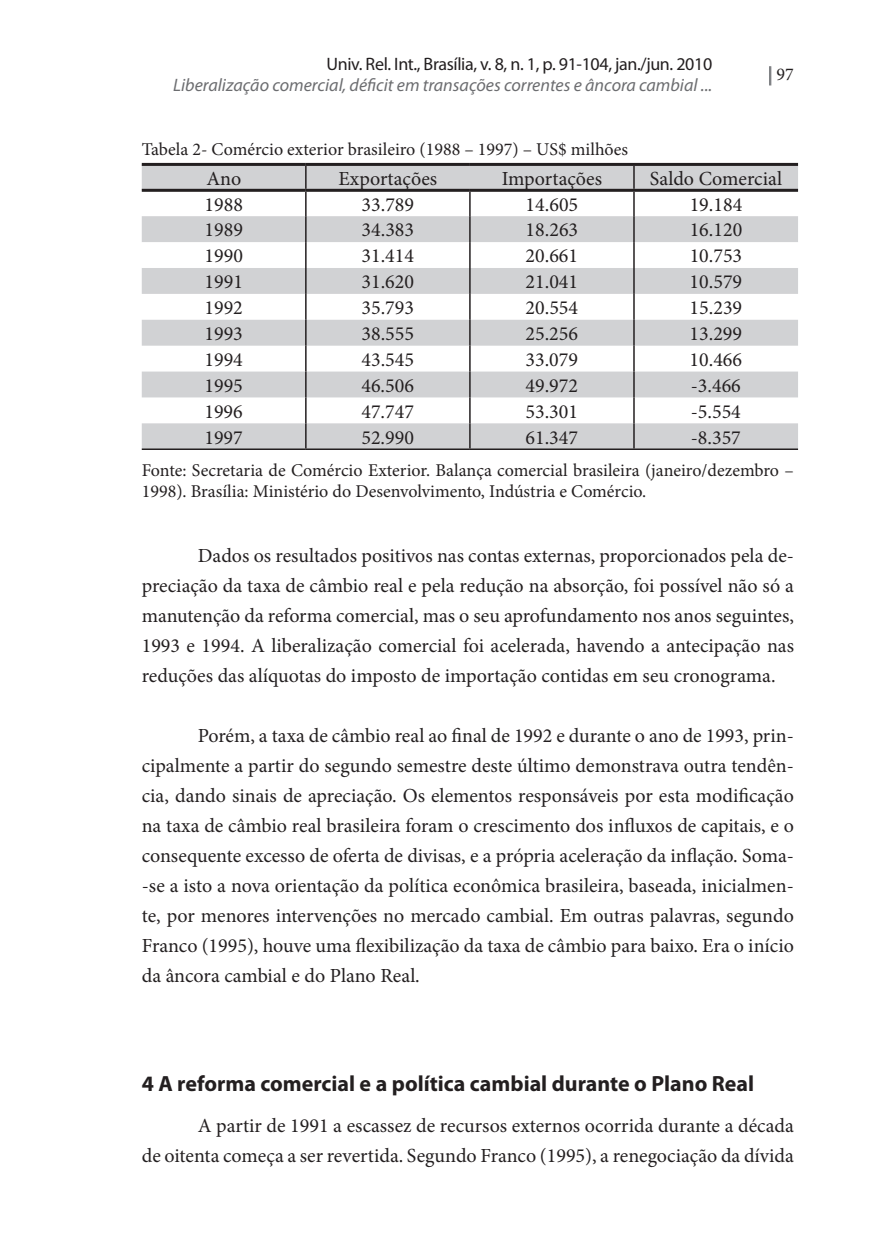
<style>
.page{position:relative;width:879px;height:1248px;background:#fff}
.page>*{position:absolute;margin:0;border:0;box-sizing:border-box;transform-origin:0 0}
.t1{font:700 22px "Myriad Pro";color:#231f20}
.t2{font:20px/30px "Minion Pro";color:#231f20;text-align:justify}
.t3{font:18px/21.6px "Minion Pro";color:#231f20}
.t4{font:italic 18px "Myriad Pro";color:#6c6d70}
.t5{font:18px "Myriad Pro";letter-spacing:-.02em;color:#231f20}
.s1{color:#808285}
</style>
<div class="page">
<svg style="left:769px;top:66px;width:2px;height:19px"></svg>
<svg style="left:142px;top:166px;width:656px;height:282px;fill:#d1d2d4"></svg>
<hr style="left:142px;top:448px;width:164px;height:2px;background:#231f20">
<hr style="left:470px;top:448px;width:164px;height:2px;background:#231f20">
<hr style="left:305px;top:166px;width:2px;height:23px;background:#231f20">
<hr style="left:633px;top:166px;width:2px;height:23px;background:#231f20">
<hr style="left:305px;top:192px;width:2px;height:24px;background:#231f20">
<hr style="left:469px;top:192px;width:2px;height:24px;background:#231f20">
<hr style="left:633px;top:192px;width:2px;height:24px;background:#231f20">
<hr style="left:142px;top:163px;width:164px;height:3px;background:#231f20">
<hr style="left:306px;top:163px;width:164px;height:3px;background:#231f20">
<hr style="left:470px;top:163px;width:164px;height:3px;background:#231f20">
<hr style="left:634px;top:163px;width:164px;height:3px;background:#231f20">
<hr style="left:142px;top:189px;width:164px;height:3px;background:#231f20">
<hr style="left:306px;top:189px;width:164px;height:3px;background:#231f20">
<hr style="left:470px;top:189px;width:164px;height:3px;background:#231f20">
<hr style="left:634px;top:189px;width:164px;height:3px;background:#231f20">
<hr style="left:305px;top:216px;width:2px;height:26px;background:#231f20">
<hr style="left:469px;top:216px;width:2px;height:26px;background:#231f20">
<hr style="left:633px;top:216px;width:2px;height:26px;background:#231f20">
<hr style="left:305px;top:242px;width:2px;height:26px;background:#231f20">
<hr style="left:469px;top:242px;width:2px;height:26px;background:#231f20">
<hr style="left:633px;top:242px;width:2px;height:26px;background:#231f20">
<hr style="left:305px;top:268px;width:2px;height:26px;background:#231f20">
<hr style="left:469px;top:268px;width:2px;height:26px;background:#231f20">
<hr style="left:633px;top:268px;width:2px;height:26px;background:#231f20">
<hr style="left:305px;top:294px;width:2px;height:26px;background:#231f20">
<hr style="left:469px;top:294px;width:2px;height:26px;background:#231f20">
<hr style="left:633px;top:294px;width:2px;height:26px;background:#231f20">
<hr style="left:305px;top:320px;width:2px;height:25px;background:#231f20">
<hr style="left:469px;top:320px;width:2px;height:25px;background:#231f20">
<hr style="left:633px;top:320px;width:2px;height:25px;background:#231f20">
<hr style="left:305px;top:345px;width:2px;height:26px;background:#231f20">
<hr style="left:469px;top:345px;width:2px;height:26px;background:#231f20">
<hr style="left:633px;top:345px;width:2px;height:26px;background:#231f20">
<hr style="left:305px;top:371px;width:2px;height:26px;background:#231f20">
<hr style="left:469px;top:371px;width:2px;height:26px;background:#231f20">
<hr style="left:633px;top:371px;width:2px;height:26px;background:#231f20">
<hr style="left:305px;top:397px;width:2px;height:26px;background:#231f20">
<hr style="left:469px;top:397px;width:2px;height:26px;background:#231f20">
<hr style="left:633px;top:397px;width:2px;height:26px;background:#231f20">
<hr style="left:305px;top:423px;width:2px;height:25px;background:#231f20">
<hr style="left:469px;top:423px;width:2px;height:25px;background:#231f20">
<hr style="left:306px;top:448px;width:164px;height:2px;background:#231f20">
<hr style="left:634px;top:448px;width:164px;height:2px;background:#231f20">
<hr style="left:633px;top:423px;width:2px;height:25px;background:#231f20">
<p class="t5" style="left:326px;top:53px;width:387px">Univ. Rel. Int., Brasília, v. 8, n. 1, p. 91-104, jan./jun. 2010</p>
<p class="t4" style="left:173px;top:74px;width:540px">Liberalização comercial, déficit em transações correntes e âncora cambial ...</p>
<p class="t3" style="left:768px;top:64px;width:28px"><span class="s1">|</span> 97</p>
<p class="t3" style="left:142px;top:138px;width:488px">Tabela 2- Comércio exterior brasileiro (1988 – 1997) – US$ milhões</p>
<p class="t2" style="left:206px;top:163px;width:36px">Ano</p>
<p class="t2" style="left:338px;top:163px;width:100px">Exportações</p>
<p class="t2" style="left:502px;top:163px;width:102px">Importações</p>
<p class="t2" style="left:650px;top:163px;width:134px">Saldo Comercial</p>
<p class="t2" style="left:205px;top:189px;width:40px">1988</p>
<p class="t2" style="left:361px;top:189px;width:54px">33.789</p>
<p class="t2" style="left:526px;top:189px;width:54px">14.605</p>
<p class="t2" style="left:690px;top:189px;width:54px">19.184</p>
<p class="t2" style="left:205px;top:215px;width:40px">1989</p>
<p class="t2" style="left:361px;top:215px;width:54px">34.383</p>
<p class="t2" style="left:525px;top:215px;width:54px">18.263</p>
<p class="t2" style="left:690px;top:215px;width:54px">16.120</p>
<p class="t2" style="left:205px;top:241px;width:40px">1990</p>
<p class="t2" style="left:361px;top:241px;width:54px">31.414</p>
<p class="t2" style="left:525px;top:241px;width:54px">20.661</p>
<p class="t2" style="left:689px;top:241px;width:54px">10.753</p>
<p class="t2" style="left:204px;top:267px;width:40px">1991</p>
<p class="t2" style="left:361px;top:267px;width:54px">31.620</p>
<p class="t2" style="left:525px;top:267px;width:54px">21.041</p>
<p class="t2" style="left:689px;top:267px;width:54px">10.579</p>
<p class="t2" style="left:204px;top:293px;width:40px">1992</p>
<p class="t2" style="left:361px;top:293px;width:54px">35.793</p>
<p class="t2" style="left:525px;top:293px;width:54px">20.554</p>
<p class="t2" style="left:689px;top:293px;width:54px">15.239</p>
<p class="t2" style="left:204px;top:319px;width:40px">1993</p>
<p class="t2" style="left:361px;top:319px;width:54px">38.555</p>
<p class="t2" style="left:525px;top:319px;width:54px">25.256</p>
<p class="t2" style="left:689px;top:319px;width:54px">13.299</p>
<p class="t2" style="left:204px;top:344px;width:40px">1994</p>
<p class="t2" style="left:361px;top:344px;width:54px">43.545</p>
<p class="t2" style="left:525px;top:344px;width:54px">33.079</p>
<p class="t2" style="left:689px;top:344px;width:54px">10.466</p>
<p class="t2" style="left:204px;top:370px;width:40px">1995</p>
<p class="t2" style="left:361px;top:370px;width:54px">46.506</p>
<p class="t2" style="left:525px;top:370px;width:54px">49.972</p>
<p class="t2" style="left:691px;top:370px;width:52px">-3.466</p>
<p class="t2" style="left:204px;top:396px;width:40px">1996</p>
<p class="t2" style="left:361px;top:396px;width:54px">47.747</p>
<p class="t2" style="left:525px;top:396px;width:54px">53.301</p>
<p class="t2" style="left:691px;top:396px;width:52px">-5.554</p>
<p class="t2" style="left:204px;top:422px;width:40px">1997</p>
<p class="t2" style="left:361px;top:422px;width:54px">52.990</p>
<p class="t2" style="left:525px;top:422px;width:54px">61.347</p>
<p class="t2" style="left:691px;top:422px;width:52px">-8.357</p>
<p class="t3" style="left:142px;top:459px;width:653px">Fonte: Secretaria de Comércio Exterior. Balança comercial brasileira (janeiro/dezembro –<br>1998). Brasília: Ministério do Desenvolvimento, Indústria e Comércio.</p>
<p class="t2" style="left:142px;top:540px;width:654px;text-indent:56px">Dados os resultados positivos nas contas externas, proporcionados pela de&shy;preciação da taxa de câmbio real e pela redução na absorção, foi possível não só a manutenção da reforma comercial, mas o seu aprofundamento nos anos seguintes, 1993 e 1994. A liberalização comercial foi acelerada, havendo a antecipação nas reduções das alíquotas do imposto de importação contidas em seu cronograma.</p>
<p class="t2" style="left:142px;top:720px;width:654px;text-indent:56px">Porém, a taxa de câmbio real ao final de 1992 e durante o ano de 1993, prin&shy;cipalmente a partir do segundo semestre deste último demonstrava outra tendên&shy;cia, dando sinais de apreciação. Os elementos responsáveis por esta modificação na taxa de câmbio real brasileira foram o crescimento dos influxos de capitais, e o consequente excesso de oferta de divisas, e a própria aceleração da inflação. Soma--se a isto a nova orientação da política econômica brasileira, baseada, inicialmen&shy;te, por menores intervenções no mercado cambial. Em outras palavras, segundo Franco (1995), houve uma flexibilização da taxa de câmbio para baixo. Era o início da âncora cambial e do Plano Real.</p>
<p class="t1" style="left:142px;top:1068px;width:614px">4 A reforma comercial e a política cambial durante o Plano Real</p>
<p class="t2" style="left:142px;top:1110px;width:654px;text-align:right">A partir de 1991 a escassez de recursos externos ocorrida durante a década<br>de oitenta começa a ser revertida. Segundo Franco (1995), a renegociação da dívida</p>
</div>
